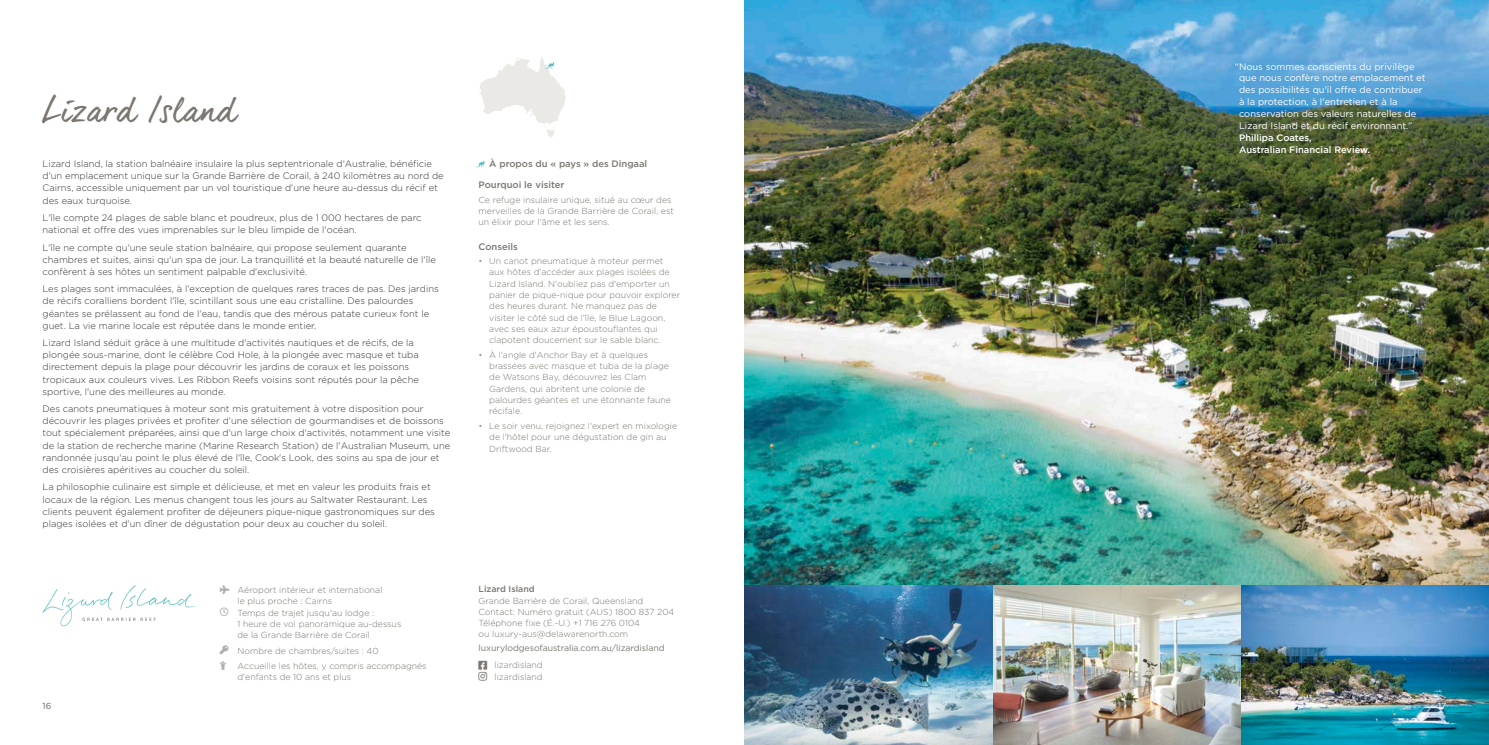
<style>
.page{position:relative;width:1489px;height:745px;background:#fff}
.page>*{position:absolute;margin:0;border:0;box-sizing:border-box;transform-origin:0 0}
.t1{font:32.5px "dear Joe 6";color:#7b766f}
.t2{font:300 9.38px/12.1px "Gotham";color:#333334}
.t3{font:9.38px/11.9px "Gotham";color:#fff}
.t4{font:500 9.38px "Gotham";color:#7b766f}
.t5{font:500 9.38px/11.9px "Gotham";color:#fff}
.t6{font:300 8.75px/11.2px "Gotham";color:#7b766f}
.t7{font:8.75px "Gotham";letter-spacing:-.005em;color:#7b766f}
.t8{font:500 8.75px "Gotham";color:#7b766f}
.t9{font:8.75px "Gotham";color:#636366}
.t10{font:8.75px "Gotham";color:#fff}
.s1{color:#9b958f}
</style>
<div class="page">
<img style="left:744px;top:0;width:744px;height:744px">
<svg style="left:480px;top:57px;width:86px;height:80px"></svg>
<svg style="left:43px;top:585px;width:152px;height:41px"></svg>
<svg style="left:475px;top:161px;width:9px;height:6px"></svg>
<h1 class="t1" style="left:43px;top:90px;width:195px">Lizard /sland</h1>
<p class="t2" style="left:43px;top:157px;width:402px">Lizard Island, la station balnéaire insulaire la plus septentrionale d'Australie, bénéficie d'un emplacement unique sur la Grande Barrière de Corail, à 240 kilomètres au nord de Cairns, accessible uniquement par un vol touristique d'une heure au-dessus du récif et des eaux turquoise.</p>
<p class="t2" style="left:43px;top:211px;width:380px">L'île compte 24 plages de sable blanc et poudreux, plus de 1 000 hectares de parc national et offre des vues imprenables sur le bleu limpide de l'océan.</p>
<p class="t2" style="left:43px;top:241px;width:395px">L'île ne compte qu'une seule station balnéaire, qui propose seulement quarante chambres et suites, ainsi qu'un spa de jour. La tranquillité et la beauté naturelle de l'île confèrent à ses hôtes un sentiment palpable d'exclusivité.</p>
<p class="t2" style="left:43px;top:282px;width:398px">Les plages sont immaculées, à l'exception de quelques rares traces de pas. Des jardins de récifs coralliens bordent l'île, scintillant sous une eau cristalline. Des palourdes géantes se prélassent au fond de l'eau, tandis que des mérous patate curieux font le guet. La vie marine locale est réputée dans le monde entier.</p>
<p class="t2" style="left:43px;top:336px;width:378px">Lizard Island séduit grâce à une multitude d'activités nautiques et de récifs, de la plongée sous-marine, dont le célèbre Cod Hole, à la plongée avec masque et tuba directement depuis la plage pour découvrir les jardins de coraux et les poissons tropicaux aux couleurs vives. Les Ribbon Reefs voisins sont réputés pour la pêche sportive, l'une des meilleures au monde.</p>
<p class="t2" style="left:43px;top:402px;width:409px">Des canots pneumatiques à moteur sont mis gratuitement à votre disposition pour découvrir les plages privées et profiter d'une sélection de gourmandises et de boissons tout spécialement préparées, ainsi que d'un large choix d'activités, notamment une visite de la station de recherche marine (Marine Research Station) de l'Australian Museum, une randonnée jusqu'au point le plus élevé de l'île, Cook's Look, des soins au spa de jour et des croisières apéritives au coucher du soleil.</p>
<p class="t2" style="left:43px;top:480px;width:394px">La philosophie culinaire est simple et délicieuse, et met en valeur les produits frais et locaux de la région. Les menus changent tous les jours au Saltwater Restaurant. Les clients peuvent également profiter de déjeuners pique-nique gastronomiques sur des plages isolées et d'un dîner de dégustation pour deux au coucher du soleil.</p>
<p class="t6" style="left:237px;top:583px;width:165px">Aéroport intérieur et international<br>le plus proche : Cairns<br>Temps de trajet jusqu'au lodge :<br>1 heure de vol panoramique au-dessus de la Grande Barrière de Corail</p>
<p class="t6" style="left:237px;top:642px;width:191px;line-height:15.5px">Nombre de chambres/suites : 40<br>Accueille les hôtes, y compris accompagnés</p>
<p class="t6" style="left:237px;top:671px;width:115px">d'enfants de 10 ans et plus</p>
<p class="t4" style="left:489px;top:157px;width:160px">À propos du « pays » des Dingaal</p>
<p class="t4" style="left:478px;top:179px;width:87px">Pourquoi le visiter</p>
<p class="t6" style="left:478px;top:193px;width:197px">Ce refuge insulaire unique, situé au cœur des merveilles de la Grande Barrière de Corail, est un élixir pour l'âme et les sens.</p>
<p class="t4" style="left:478px;top:240px;width:41px">Conseils</p>
<p class="t6" style="left:489px;top:255px;width:192px;text-indent:-11px"><span class="s1">•</span> Un canot pneumatique à moteur permet aux hôtes d'accéder aux plages isolées de Lizard Island. N'oubliez pas d'emporter un panier de pique-nique pour pouvoir explorer des heures durant. Ne manquez pas de visiter le côté sud de l'île, le Blue Lagoon, avec ses eaux azur époustouflantes qui clapotent doucement sur le sable blanc.</p>
<p class="t6" style="left:489px;top:348px;width:183px;text-indent:-11px"><span class="s1">•</span> À l'angle d'Anchor Bay et à quelques brassées avec masque et tuba de la plage de Watsons Bay, découvrez les Clam Gardens, qui abritent une colonie de palourdes géantes et une étonnante faune récifale.</p>
<p class="t6" style="left:489px;top:420px;width:189px;text-indent:-11px"><span class="s1">•</span> Le soir venu, rejoignez l'expert en mixologie de l'hôtel pour une dégustation de gin au<br>Driftwood Bar.</p>
<p class="t8" style="left:478px;top:583px;width:58px">Lizard Island</p>
<p class="t6" style="left:478px;top:594px;width:197px">Grande Barrière de Corail, Queensland Contact: Numéro gratuit (AUS) 1800 837 204<br>Téléphone fixe (É.-U.) +1 716 276 0104<br>ou luxury-aus@delawarenorth.com</p>
<p class="t7" style="left:478px;top:641px;width:187px">luxurylodgesofaustralia.com.au/lizardisland</p>
<p class="t6" style="left:494px;top:659px;width:50px">lizardisland lizardisland</p>
<p class="t3" style="left:1238px;top:60px;width:188px;text-indent:-4px">“Nous sommes conscients du privilège que nous confère notre emplacement et des possibilités qu'il offre de contribuer à la protection, à l'entretien et à la conservation des valeurs naturelles de Lizard Island et du récif environnant.”</p>
<p class="t5" style="left:1238px;top:131px;width:132px">Phillipa Coates,<br>Australian Financial Review.</p>
<p class="t9" style="left:43px;top:700px;width:10px">16</p>
<p class="t10" style="left:1437px;top:700px;width:10px">17</p>
</div>
